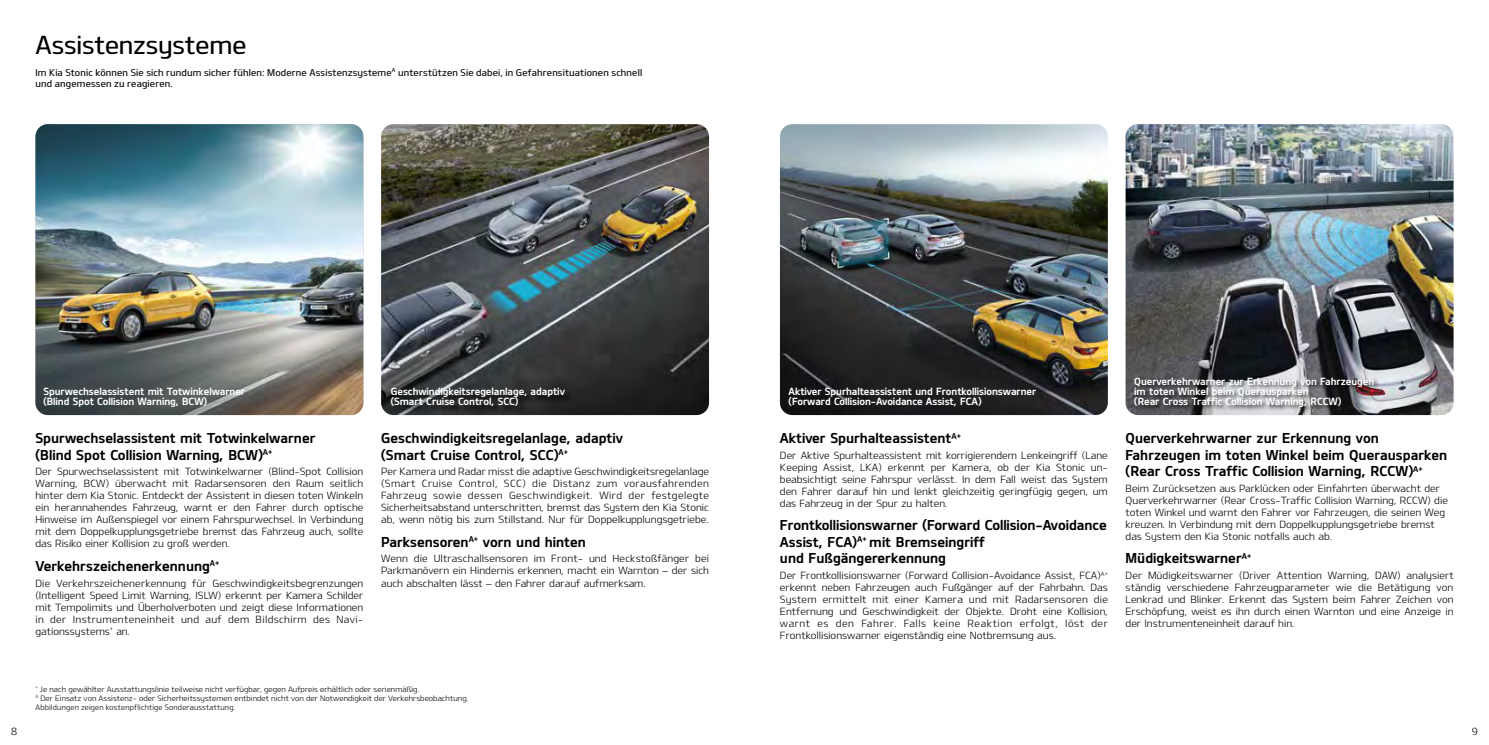
<style>
.page{position:relative;width:1489px;height:745px;background:#fff}
.page>*{position:absolute;margin:0;border:0;box-sizing:border-box;transform-origin:0 0}
.t1{font:25px "Kia OTFM";letter-spacing:-.005em;color:#000}
.t2{font:13.75px/16.5px "Kia OTFB";color:#000}
.t3{font:10px/12px "Kia OTFL";color:#000;text-align:justify}
.t4{font:10px/10px "Kia OTFB";letter-spacing:-.005em;color:#fff}
.t5{font:9.38px/11.2px "Kia OTFM";letter-spacing:.02em;color:#000}
.t6{font:7.5px/9px "Kia OTFL";letter-spacing:.005em;color:#000}
</style>
<div class="page">
<img style="left:35px;top:124px;width:328px;height:291px">
<img style="left:381px;top:124px;width:328px;height:291px">
<img style="left:780px;top:124px;width:327px;height:291px">
<div style="left:392px;top:388px;width:181px;height:26px;background:#000;opacity:.75"></div>
<img style="left:1125px;top:124px;width:328px;height:291px">
<div style="left:1133px;top:375px;width:246px;height:38px;background:#000;opacity:.75"></div>
<h1 class="t1" style="left:35px;top:29px;width:212px">Assistenzsysteme</h1>
<p class="t5" style="left:35px;top:66px;width:608px">Im Kia Stonic können Sie sich rundum sicher fühlen: Moderne Assistenzsysteme<sup>A</sup> unterstützen Sie dabei, in Gefahrensituationen schnell und angemessen zu reagieren.</p>
<p class="t4" style="left:43px;top:385px;width:203px">Spurwechselassistent mit Totwinkelwarner (Blind Spot Collision Warning, BCW)</p>
<p class="t4" style="left:390px;top:385px;width:176px">Geschwindigkeitsregelanlage, adaptiv (Smart Cruise Control, SCC)</p>
<p class="t4" style="left:788px;top:385px;width:249px">Aktiver Spurhalteassistent und Frontkollisionswarner (Forward Collision-Avoidance Assist, FCA)</p>
<h2 class="t2" style="left:35px;top:429px;width:281px">Spurwechselassistent mit Totwinkelwarner (Blind Spot Collision Warning, BCW)<sup>A+</sup></h2>
<p class="t3" style="left:35px;top:465px;width:329px">Der Spurwechselassistent mit Totwinkelwarner (Blind-Spot Collision Warning, BCW) überwacht mit Radarsensoren den Raum seitlich hinter dem Kia Stonic. Entdeckt der Assistent in diesen toten Winkeln ein herannahendes Fahrzeug, warnt er den Fahrer durch optische Hinweise im Außenspiegel vor einem Fahrspurwechsel. In Verbindung mit dem Doppelkupplungsgetriebe bremst das Fahrzeug auch, sollte das Risiko einer Kollision zu groß werden.</p>
<h2 class="t2" style="left:35px;top:557px;width:185px">Verkehrszeichenerkennung<sup>A+</sup></h2>
<p class="t3" style="left:35px;top:576px;width:329px;text-align:left">Die Verkehrszeichenerkennung für Geschwindigkeitsbegrenzungen (Intelligent Speed Limit Warning, ISLW) erkennt per Kamera Schilder mit Tempolimits und Überholverboten und zeigt diese Informationen in der Instrumenteneinheit und auf dem Bildschirm des Navi&shy;gationssystems<sup>+</sup> an.</p>
<h2 class="t2" style="left:381px;top:429px;width:243px">Geschwindigkeitsregelanlage, adaptiv (Smart Cruise Control, SCC)<sup>A+</sup></h2>
<p class="t3" style="left:381px;top:465px;width:329px">Per Kamera und Radar misst die adaptive Geschwindigkeitsregelanlage (Smart Cruise Control, SCC) die Distanz zum vorausfahrenden Fahrzeug sowie dessen Geschwindigkeit. Wird der festgelegte Sicherheitsabstand unterschritten, bremst das System den Kia Stonic ab, wenn nötig bis zum Stillstand. Nur für Doppelkupplungsgetriebe.</p>
<h2 class="t2" style="left:381px;top:533px;width:206px">Parksensoren<sup>A+</sup> vorn und hinten</h2>
<p class="t3" style="left:381px;top:552px;width:329px">Wenn die Ultraschallsensoren im Front- und Heckstoßfänger bei Parkmanövern ein Hindernis erkennen, macht ein Warnton – der sich auch abschalten lässt – den Fahrer darauf aufmerksam.</p>
<p class="t6" style="left:35px;top:683px;width:435px"><sup>+</sup> Je nach gewählter Ausstattungslinie teilweise nicht verfügbar, gegen Aufpreis erhältlich oder serienmäßig.<br><sup>A</sup> Der Einsatz von Assistenz- oder Sicherheitssystemen entbindet nicht von der Notwendigkeit der Verkehrsbeobachtung.<br>Abbildungen zeigen kostenpflichtige Sonderausstattung.</p>
<h2 class="t2" style="left:780px;top:429px;width:182px">Aktiver Spurhalteassistent<sup>A+</sup></h2>
<p class="t3" style="left:780px;top:448px;width:329px">Der Aktive Spurhalteassistent mit korrigierendem Lenkeingriff (Lane Keeping Assist, LKA) erkennt per Kamera, ob der Kia Stonic un&shy;beabsichtigt seine Fahrspur verlässt. In dem Fall weist das System den Fahrer darauf hin und lenkt gleichzeitig geringfügig gegen, um das Fahrzeug in der Spur zu halten.</p>
<h2 class="t2" style="left:780px;top:516px;width:328px">Frontkollisionswarner (Forward Collision-Avoidance<br>Assist, FCA)<sup>A+</sup> mit Bremseingriff<br>und Fußgängererkennung</h2>
<p class="t3" style="left:780px;top:568px;width:329px">Der Frontkollisionswarner (Forward Collision-Avoidance Assist, FCA)<sup>A+ </sup>erkennt neben Fahrzeugen auch Fußgänger auf der Fahrbahn. Das System ermittelt mit einer Kamera und mit Radarsensoren die Entfernung und Geschwindigkeit der Objekte. Droht eine Kollision, warnt es den Fahrer. Falls keine Reaktion erfolgt, löst der Frontkollisionswarner eigenständig eine Notbremsung aus.</p>
<p class="t4" style="left:1134px;top:375px;width:241px">Querverkehrwarner zur Erkennung von Fahrzeugen im toten Winkel beim Querausparken<br>(Rear Cross Traffic Collision Warning, RCCW)</p>
<h2 class="t2" style="left:1125px;top:429px;width:323px">Querverkehrwarner zur Erkennung von<br>Fahrzeugen im toten Winkel beim Querausparken (Rear Cross Traffic Collision Warning, RCCW)<sup>A+</sup></h2>
<p class="t3" style="left:1125px;top:481px;width:324px;text-align:left">Beim Zurücksetzen aus Parklücken oder Einfahrten überwacht der Querverkehrwarner (Rear Cross-Traffic Collision Warning, RCCW) die toten Winkel und warnt den Fahrer vor Fahrzeugen, die seinen Weg kreuzen. In Verbindung mit dem Doppelkupplungsgetriebe bremst das System den Kia Stonic notfalls auch ab.</p>
<h2 class="t2" style="left:1125px;top:549px;width:127px">Müdigkeitswarner<sup>A+</sup></h2>
<p class="t3" style="left:1125px;top:568px;width:329px">Der Müdigkeitswarner (Driver Attention Warning, DAW) analysiert ständig verschiedene Fahrzeugparameter wie die Betätigung von Lenkrad und Blinker. Erkennt das System beim Fahrer Zeichen von Erschöpfung, weist es ihn durch einen Warnton und eine Anzeige in der Instrumenteneinheit darauf hin.</p>
<p class="t3" style="left:11px;top:724px;width:8px">8</p>
<p class="t3" style="left:1471px;top:724px;width:8px">9</p>
</div>
